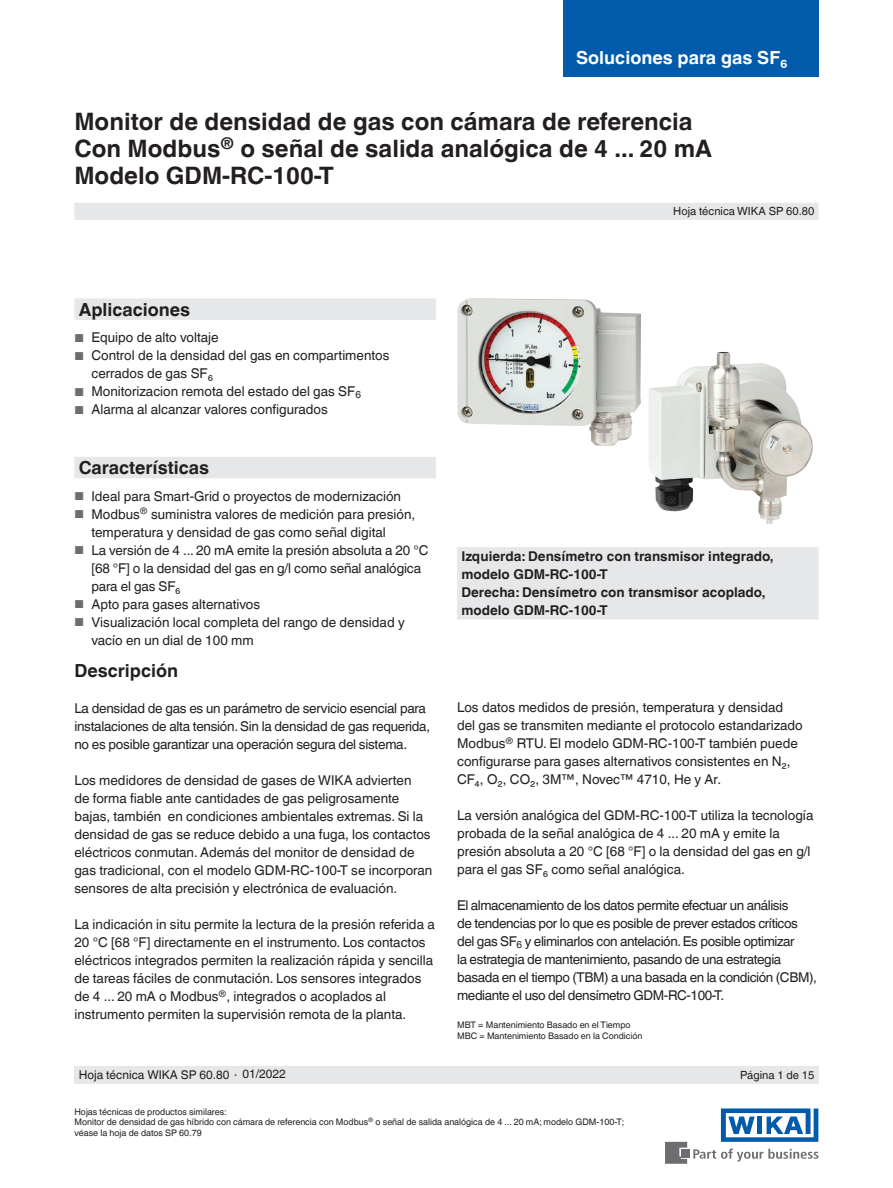
<style>
.page{position:relative;width:893px;height:1188px;background:#fff}
.page>*{position:absolute;margin:0;border:0;box-sizing:border-box;transform-origin:0 0}
.t1{font:700 24px/27px "Helvetica World";color:#231f20}
.t2{font:700 18px "Helvetica World";color:#231f20}
.t3{font:700 18px "Helvetica World";color:#fff}
.t4{font:13.5px/18px "Helvetica World";color:#231f20}
.t5{font:13.5px/18px "Helvetica World";letter-spacing:-.03em;color:#231f20}
.t6{font:13.5px/18px "Helvetica World";letter-spacing:-.02em;color:#231f20}
.t7{font:700 13.5px/18px "Helvetica World";color:#231f20}
.t8{font:12px "Helvetica World";color:#231f20}
.t9{font:11.25px "Helvetica World";color:#231f20}
.t10{font:9px/10.5px "Helvetica World";color:#231f20}
.s1{font-size:11.55px;color:#6c6d70}
.s2{font-size:11.25px}
</style>
<div class="page">
<svg style="left:693px;top:1149px;width:126px;height:13px"></svg>
<div style="left:682px;top:1150px;width:8px;height:8px;background:#6c6d70"></div>
<svg style="left:665px;top:1142px;width:22px;height:22px"></svg>
<svg style="left:721px;top:1108px;width:97px;height:34px"></svg>
<div style="left:563px;top:0;width:256px;height:76px;background:#015aaa"></div>
<div style="left:74px;top:203px;width:745px;height:17px;background:#e6e7e9"></div>
<div style="left:74px;top:1066px;width:745px;height:18px;background:#e6e7e9"></div>
<div style="left:457px;top:547px;width:362px;height:73px;background:#e6e7e9"></div>
<img style="left:649px;top:352px;width:164px;height:172px">
<img style="left:457px;top:298px;width:184px;height:148px">
<svg style="left:74px;top:298px;width:362px;height:180px"></svg>
<h2 class="t3" style="left:576px;top:47px;width:213px">Soluciones para gas SF₆</h2>
<h1 class="t1" style="left:74px;top:108px;width:639px">Monitor de densidad de gas con cámara de referencia<br>Con Modbus<sup>®</sup> o señal de salida analógica de 4 ... 20 mA<br>Modelo GDM-RC-100-T</h1>
<p class="t9" style="left:673px;top:205px;width:142px">Hoja técnica WIKA SP 60.80</p>
<h2 class="t2" style="left:79px;top:299px;width:113px">Aplicaciones</h2>
<p class="t4" style="left:74px;top:329px;width:146px"><span class="s1">■</span> Equipo de alto voltaje</p>
<p class="t4" style="left:91px;top:347px;width:300px;text-indent:-17px"><span class="s1">■</span> Control de la densidad del gas en compartimentos cerrados de gas SF₆</p>
<p class="t4" style="left:74px;top:383px;width:288px"><span class="s1">■</span> Monitorizacion remota del estado del gas SF<sub>6</sub></p>
<p class="t4" style="left:74px;top:401px;width:255px"><span class="s1">■</span> Alarma al alcanzar valores configurados</p>
<h2 class="t2" style="left:79px;top:457px;width:132px">Características</h2>
<p class="t4" style="left:74px;top:487px;width:328px"><span class="s1">■</span> Ideal para Smart-Grid o proyectos de modernización</p>
<p class="t4" style="left:91px;top:505px;width:325px;text-indent:-17px"><span class="s1">■</span> Modbus<sup>®</sup> suministra valores de medición para presión, temperatura y densidad de gas como señal digital</p>
<p class="t4" style="left:91px;top:541px;width:339px;text-indent:-17px"><span class="s1">■</span> La versión de 4 ... 20 mA emite la presión absoluta a 20 °C [68 °F] o la densidad del gas en g/l como señal analógica para el gas SF₆</p>
<p class="t4" style="left:74px;top:595px;width:187px"><span class="s1">■</span> Apto para gases alternativos</p>
<p class="t4" style="left:91px;top:613px;width:315px;text-indent:-17px"><span class="s1">■</span> Visualización local completa del rango de densidad y vacío en un dial de 100 mm</p>
<h2 class="t2" style="left:74px;top:661px;width:105px">Descripción</h2>
<p class="t6" style="left:74px;top:700px;width:357px">La densidad de gas es un parámetro de servicio esencial para instalaciones de alta tensión. Sin la densidad de gas requerida, no es posible garantizar una operación segura del sistema.</p>
<p class="t4" style="left:74px;top:772px;width:359px">Los medidores de densidad de gases de WIKA advierten<br>de forma fiable ante cantidades de gas peligrosamente bajas, también en condiciones ambientales extremas. Si la densidad de gas se reduce debido a una fuga, los contactos eléctricos conmutan. Además del monitor de densidad de gas tradicional, con el modelo GDM-RC-100-T se incorporan sensores de alta precisión y electrónica de evaluación.</p>
<p class="t4" style="left:74px;top:916px;width:362px">La indicación in situ permite la lectura de la presión referida a 20 °C [68 °F] directamente en el instrumento. Los contactos eléctricos integrados permiten la realización rápida y sencilla de tareas fáciles de conmutación. Los sensores integrados de 4 ... 20 mA o Modbus<sup>®</sup>, integrados o acoplados al instrumento permiten la supervisión remota de la planta.</p>
<p class="t7" style="left:461px;top:547px;width:314px">Izquierda: Densímetro con transmisor integrado, modelo GDM-RC-100-T<br>Derecha: Densímetro con transmisor acoplado, modelo GDM-RC-100-T</p>
<p class="t4" style="left:457px;top:699px;width:347px">Los datos medidos de presión, temperatura y densidad del gas se transmiten mediante el protocolo estandarizado Modbus<sup>®</sup> RTU. El modelo GDM-RC-100-T también puede configurarse para gases alternativos consistentes en N₂, CF₄, O₂, CO₂, 3M™, Novec™ 4710, He y Ar.</p>
<p class="t4" style="left:457px;top:807px;width:358px">La versión analógica del GDM-RC-100-T utiliza la tecnología probada de la señal analógica de 4 ... 20 mA y emite la presión absoluta a 20 °C [68 °F] o la densidad del gas en g/l para el gas SF₆ como señal analógica.</p>
<p class="t5" style="left:457px;top:897px;width:361px">El almacenamiento de los datos permite efectuar un análisis<br>de tendencias por lo que es posible de prever estados críticos del gas SF<sub>6</sub> y eliminarlos con antelación. Es posible optimizar<br>la estrategia de mantenimiento, pasando de una estrategia basada en el tiempo (TBM) a una basada en la condición (CBM), mediante el uso del densímetro GDM-RC-100-T.</p>
<p class="t10" style="left:457px;top:1020px;width:187px">MBT = Mantenimiento Basado en el Tiempo<br>MBC = Mantenimiento Basado en la Condición</p>
<p class="t8" style="left:79px;top:1068px;width:209px">Hoja técnica WIKA SP 60.80 <span class="s2">∙</span> 01/2022</p>
<p class="t9" style="left:740px;top:1068px;width:76px">Página 1 de 15</p>
<p class="t10" style="left:74px;top:1107px;width:551px">Hojas técnicas de productos similares:<br>Monitor de densidad de gas híbrido con cámara de referencia con Modbus<sup>®</sup> o señal de salida analógica de 4 ... 20 mA; modelo GDM-100-T; véase la hoja de datos SP 60.79</p>
</div>
